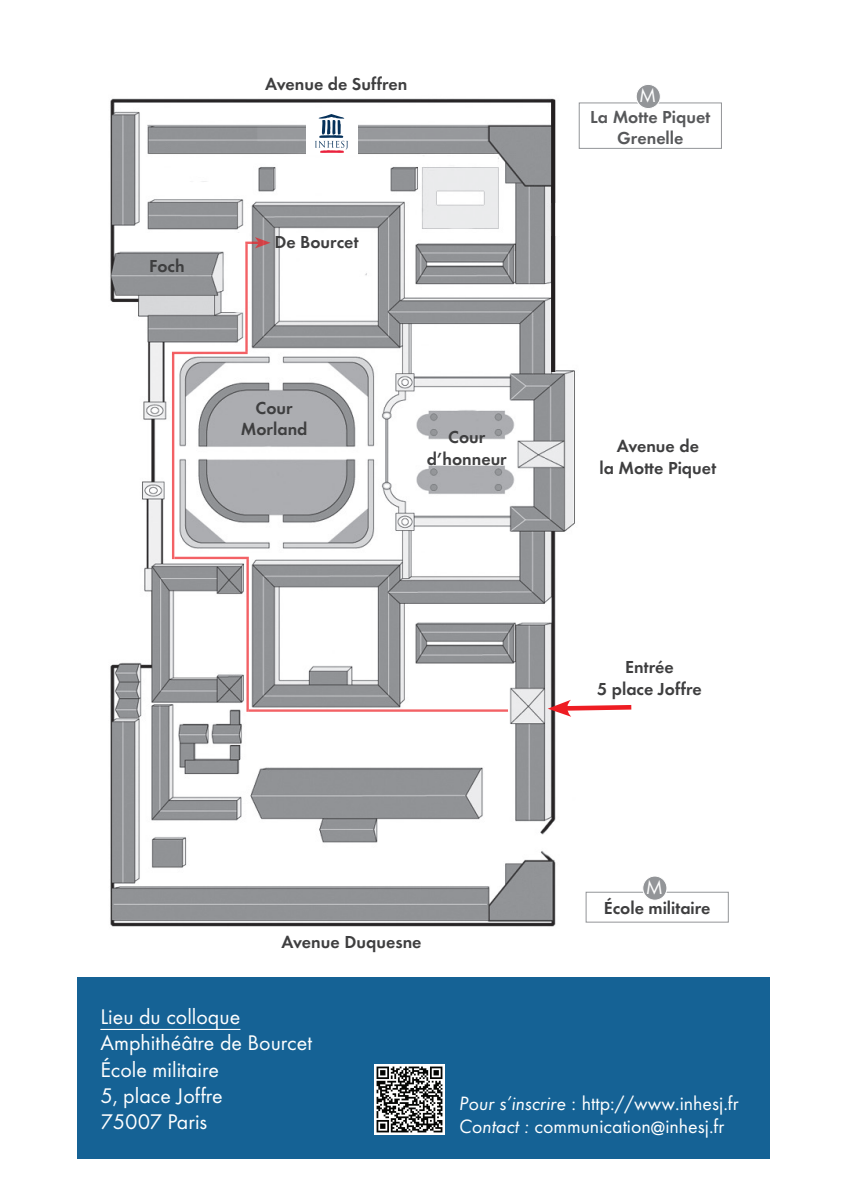
<style>
.page{position:relative;width:842px;height:1191px;background:#fff}
.page>*{position:absolute;margin:0;border:0;box-sizing:border-box;transform-origin:0 0}
.t1{font:22px/26.4px "Function";color:#fff}
.t2{font:20px/22.6px "Function";color:#fff}
.t3{font:700 18px/21.6px "Function";color:#3e3e3f;text-align:center}
.t4{font:700 18px/21.6px "Function";color:#57585a;text-align:center}
.s1{font-style:italic}
</style>
<div class="page">
<img style="left:110px;top:98px;width:469px;height:829px">
<svg style="left:548px;top:699px;width:84px;height:18px"></svg>
<div style="left:306px;top:112px;width:52px;height:43px;background:#fff"></div>
<img style="left:320px;top:150px;width:23px;height:3px">
<svg style="left:315px;top:114px;width:33px;height:36px"></svg>
<hr style="left:249px;top:709px;width:259px;height:3px;background:#ee1d23">
<hr style="left:246px;top:559px;width:3px;height:153px;background:#ee1d23">
<hr style="left:172px;top:354px;width:2px;height:205px;background:#ee1d23">
<hr style="left:174px;top:557px;width:75px;height:2px;background:#ee1d23">
<hr style="left:172px;top:352px;width:76px;height:2px;background:#ee1d23">
<hr style="left:245px;top:241px;width:14px;height:3px;background:#ee1d23">
<svg style="left:255px;top:237px;width:15px;height:11px"></svg>
<div style="left:551px;top:203px;width:21px;height:32px;background:#fff"></div>
<hr style="left:551px;top:100px;width:4px;height:272px;background:#231f20">
<hr style="left:245px;top:244px;width:3px;height:108px;background:#ee1d23">
<div style="left:579px;top:102px;width:143px;height:47px;border:1px solid #939598"></div>
<div style="left:636px;top:84px;width:24px;height:25px;background:#939598;border-radius:50%"></div>
<div style="left:636px;top:84px;width:25px;height:25px;border:1px solid #fff;border-radius:50%"></div>
<div style="left:586px;top:891px;width:143px;height:31px;border:1px solid #939598"></div>
<div style="left:643px;top:876px;width:24px;height:24px;background:#939598;border-radius:50%"></div>
<div style="left:642px;top:875px;width:25px;height:25px;border:1px solid #fff;border-radius:50%"></div>
<div style="left:78px;top:977px;width:692px;height:182px;background:#156295"></div>
<hr style="left:100px;top:1029px;width:140px;height:1px;background:#fff">
<img style="left:374px;top:1064px;width:70px;height:70px">
<p class="t3" style="left:265px;top:73px;width:144px">Avenue de Suffren</p>
<p class="t3" style="left:149px;top:255px;width:37px">Foch</p>
<p class="t3" style="left:274px;top:231px;width:86px">De Bourcet</p>
<p class="t3" style="left:241px;top:397px;width:68px">Cour<br>Morland</p>
<p class="t3" style="left:427px;top:426px;width:82px">Cour d’honneur</p>
<p class="t3" style="left:282px;top:931px;width:141px">Avenue Duquesne</p>
<p class="t2" style="left:639px;top:84px;width:19px">M</p>
<p class="t4" style="left:590px;top:106px;width:122px">La Motte Piquet<br>Grenelle</p>
<p class="t3" style="left:599px;top:435px;width:118px">Avenue de<br>la Motte Piquet</p>
<p class="t3" style="left:597px;top:656px;width:106px">Entrée<br>5 place Joffre</p>
<p class="t2" style="left:646px;top:876px;width:19px">M</p>
<p class="t3" style="left:604px;top:897px;width:108px">École militaire</p>
<p class="t1" style="left:100px;top:1003px;width:213px">Lieu du colloque<br>Amphithéâtre de Bourcet<br>École militaire<br>5, place Joffre<br>75007 Paris</p>
<p class="t2" style="left:459px;top:1092px;width:281px"><span class="s1">Pour s’inscrire</span> : http://www.inhesj.fr<br><span class="s1">Contact :</span> communication@inhesj.fr</p>
</div>
